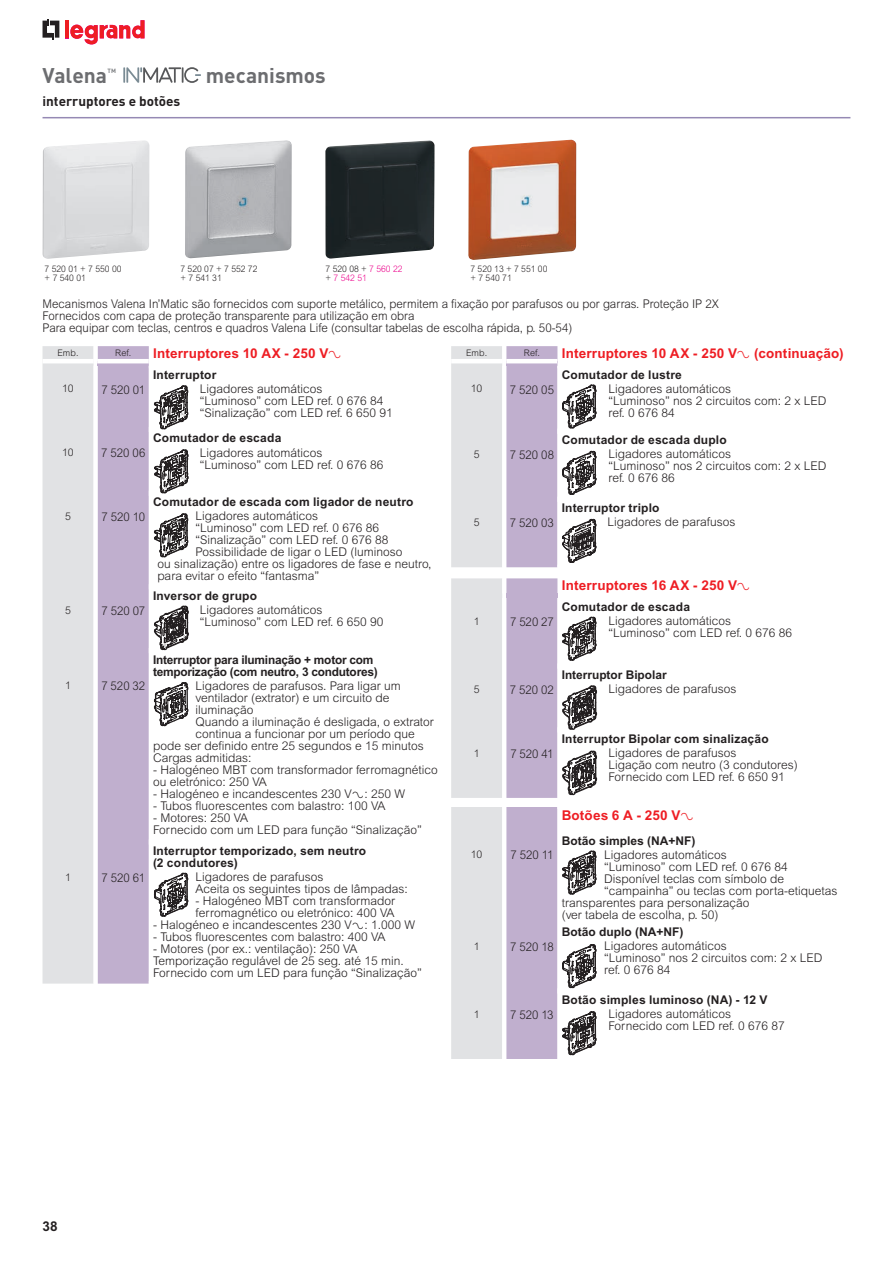
<style>
.page{position:relative;width:893px;height:1263px;background:#fff}
.page>*{position:absolute;margin:0;border:0;box-sizing:border-box;transform-origin:0 0}
.t1{font:700 21px "DIN Pro";color:#6c6d70}
.t2{font:700 13.5px "Arial MT Std";letter-spacing:.01em;color:#ee1d23}
.t3{font:700 13.5px "DIN Pro";color:#231f20}
.t4{font:700 13.5px "Arial MT Std";color:#231f20}
.t5{font:300 12px/12px "Arial MT Std";color:#231f20}
.t6{font:700 12px/12px "Arial MT Std";letter-spacing:.015em;color:#231f20}
.t7{font:300 12px/12px "Arial MT Std";color:#231f20;scale:.96 1}
.t8{font:300 12px "Arial MT Std";color:#231f20;scale:.95 1}
.t9{font:700 12px/12px "Arial MT Std";letter-spacing:-.02em;color:#231f20}
.t10{font:300 10.5px "Arial MT Std";letter-spacing:-.015em;color:#231f20}
.t11{font:300 9px/9px "Arial MT Std";color:#231f20;scale:.95 1}
.t12{font:300 9px/9px "Arial MT Std";color:#ed028c;scale:.95 1}
.t13{font:300 9px "Arial MT Std";color:#231f20}
.t14{font:700 6.15px "DIN Pro";color:#808285}
.s1{color:#231f20}
.s2{font-family:"Legrand 2007";font-weight:400}
</style>
<div class="page">
<hr style="left:43px;top:117px;width:807px;height:1px;background:#9589b4">
<svg style="left:43px;top:19px;width:16px;height:20px"></svg>
<hr style="left:65px;top:20px;width:4px;height:18px;background:#ee1d23">
<svg style="left:70px;top:20px;width:75px;height:25px"></svg>
<svg style="left:123px;top:67px;width:78px;height:16px"></svg>
<img style="left:185px;top:140px;width:107px;height:118px">
<svg style="left:451px;top:346px;width:146px;height:221px"></svg>
<svg style="left:43px;top:346px;width:146px;height:637px"></svg>
<img style="left:468px;top:140px;width:108px;height:120px">
<svg style="left:451px;top:578px;width:146px;height:481px"></svg>
<img style="left:325px;top:140px;width:110px;height:119px">
<img style="left:43px;top:140px;width:106px;height:119px">
<h1 class="t1" style="left:43px;top:61px;width:66px">Valena</h1>
<p class="t14" style="left:107px;top:66px;width:10px">TM</p>
<h1 class="t1" style="left:206px;top:61px;width:121px">mecanismos</h1>
<p class="t3" style="left:43px;top:92px;width:139px">interruptores e botões</p>
<p class="t11" style="left:45px;top:265px;width:82px">7 520 01 + 7 550 00 + 7 540 01</p>
<p class="t7" style="left:43px;top:297px;width:706px">Mecanismos Valena In’Matic são fornecidos com suporte metálico, permitem a fixação por parafusos ou por garras. Proteção IP 2X<br>Fornecidos com capa de proteção transparente para utilização em obra<br>Para equipar com teclas, centros e quadros Valena Life (consultar tabelas de escolha rápida, p. 50-54)</p>
<p class="t11" style="left:181px;top:265px;width:83px">7 520 07 + 7 552 72 + 7 541 31</p>
<p class="t12" style="left:326px;top:265px;width:82px"><span class="s1">7 520 08 +</span> 7 560 22 <span class="s1">+</span> 7 542 51</p>
<p class="t11" style="left:470px;top:265px;width:82px">7 520 13 + 7 551 00 + 7 540 71</p>
<p class="t13" style="left:57px;top:348px;width:23px">Emb.</p>
<p class="t13" style="left:115px;top:348px;width:18px">Ref.</p>
<p class="t2" style="left:153px;top:345px;width:190px">Interruptores 10 AX - 250 V<span class="s2">A</span></p>
<p class="t10" style="left:62px;top:383px;width:13px">10</p>
<p class="t8" style="left:101px;top:382px;width:47px">7 520 01</p>
<p class="t6" style="left:153px;top:368px;width:65px">Interruptor</p>
<p class="t5" style="left:200px;top:383px;width:194px">Ligadores automáticos<br>“Luminoso” com LED ref. 0 676 84 “Sinalização” com LED ref. 6 650 91</p>
<p class="t10" style="left:62px;top:447px;width:13px">10</p>
<p class="t8" style="left:101px;top:446px;width:48px">7 520 06</p>
<p class="t6" style="left:153px;top:432px;width:130px">Comutador de escada</p>
<p class="t5" style="left:200px;top:446px;width:185px">Ligadores automáticos “Luminoso” com LED ref. 0 676 86</p>
<p class="t10" style="left:65px;top:510px;width:7px">5</p>
<p class="t8" style="left:102px;top:510px;width:47px">7 520 10</p>
<p class="t10" style="left:65px;top:604px;width:7px">5</p>
<p class="t8" style="left:101px;top:604px;width:47px">7 520 07</p>
<p class="t6" style="left:153px;top:496px;width:262px">Comutador de escada com ligador de neutro</p>
<p class="t5" style="left:196px;top:510px;width:124px">Ligadores automáticos</p>
<p class="t5" style="left:196px;top:522px;width:185px">“Luminoso” com LED ref. 0 676 86</p>
<p class="t5" style="left:196px;top:534px;width:194px">“Sinalização” com LED ref. 0 676 88</p>
<p class="t5" style="left:196px;top:546px;width:208px">Possibilidade de ligar o LED (luminoso</p>
<p class="t5" style="left:157px;top:558px;width:276px">ou sinalização) entre os ligadores de fase e neutro,</p>
<p class="t5" style="left:157px;top:570px;width:163px">para evitar o efeito “fantasma”</p>
<p class="t6" style="left:153px;top:589px;width:106px">Inversor de grupo</p>
<p class="t5" style="left:200px;top:604px;width:185px">Ligadores automáticos “Luminoso” com LED ref. 6 650 90</p>
<p class="t10" style="left:65px;top:680px;width:7px">1</p>
<p class="t8" style="left:101px;top:679px;width:48px">7 520 32</p>
<p class="t10" style="left:65px;top:871px;width:7px">1</p>
<p class="t8" style="left:101px;top:871px;width:47px">7 520 61</p>
<p class="t9" style="left:153px;top:653px;width:226px">Interruptor para iluminação + motor com temporização (com neutro, 3 condutores)</p>
<p class="t5" style="left:196px;top:679px;width:207px">Ligadores de parafusos. Para ligar um</p>
<p class="t5" style="left:196px;top:691px;width:195px">ventilador (extrator) e um circuito de</p>
<p class="t5" style="left:196px;top:703px;width:60px">iluminação</p>
<p class="t5" style="left:196px;top:715px;width:240px">Quando a iluminação é desligada, o extrator</p>
<p class="t5" style="left:196px;top:727px;width:221px">continua a funcionar por um período que</p>
<p class="t5" style="left:153px;top:739px;width:272px">pode ser definido entre 25 segundos e 15 minutos</p>
<p class="t5" style="left:153px;top:751px;width:100px">Cargas admitidas:</p>
<p class="t5" style="left:153px;top:763px;width:286px">- Halogéneo MBT com transformador ferromagnético ou eletrónico: 250 VA</p>
<p class="t5" style="left:153px;top:787px;width:253px">- Halogéneo e incandescentes 230 V<span class="s2">A</span>: 250 W</p>
<p class="t5" style="left:153px;top:799px;width:234px">- Tubos fluorescentes com balastro: 100 VA</p>
<p class="t5" style="left:153px;top:811px;width:270px">- Motores: 250 VA<br>Fornecido com um LED para função “Sinalização”</p>
<p class="t6" style="left:153px;top:844px;width:215px">Interruptor temporizado, sem neutro (2 condutores)</p>
<p class="t5" style="left:196px;top:871px;width:214px">Ligadores de parafusos<br>Aceita os seguintes tipos de lâmpadas:</p>
<p class="t5" style="left:196px;top:895px;width:201px">- Halogéneo MBT com transformador ferromagnético ou eletrónico: 400 VA</p>
<p class="t5" style="left:153px;top:919px;width:263px">- Halogéneo e incandescentes 230 V<span class="s2">A</span>: 1.000 W</p>
<p class="t5" style="left:153px;top:931px;width:234px">- Tubos fluorescentes com balastro: 400 VA</p>
<p class="t5" style="left:153px;top:943px;width:270px">- Motores (por ex.: ventilação): 250 VA<br>Temporização regulável de 25 seg. até 15 min.<br>Fornecido com um LED para função “Sinalização”</p>
<p class="t13" style="left:466px;top:348px;width:23px">Emb.</p>
<p class="t13" style="left:524px;top:348px;width:18px">Ref.</p>
<p class="t2" style="left:562px;top:345px;width:283px">Interruptores 10 AX - 250 V<span class="s2">A</span> (continuação)</p>
<p class="t10" style="left:471px;top:383px;width:13px">10</p>
<p class="t8" style="left:510px;top:382px;width:48px">7 520 05</p>
<p class="t6" style="left:562px;top:368px;width:122px">Comutador de lustre</p>
<p class="t5" style="left:608px;top:383px;width:220px">Ligadores automáticos<br>“Luminoso” nos 2 circuitos com: 2 x LED ref. 0 676 84</p>
<p class="t10" style="left:474px;top:448px;width:7px">5</p>
<p class="t8" style="left:510px;top:448px;width:48px">7 520 08</p>
<p class="t10" style="left:474px;top:516px;width:7px">5</p>
<p class="t8" style="left:510px;top:516px;width:48px">7 520 03</p>
<p class="t6" style="left:562px;top:434px;width:167px">Comutador de escada duplo</p>
<p class="t5" style="left:608px;top:448px;width:220px">Ligadores automáticos<br>“Luminoso” nos 2 circuitos com: 2 x LED ref. 0 676 86</p>
<p class="t6" style="left:562px;top:502px;width:99px">Interruptor triplo</p>
<p class="t5" style="left:608px;top:516px;width:129px">Ligadores de parafusos</p>
<p class="t10" style="left:474px;top:615px;width:7px">1</p>
<p class="t8" style="left:510px;top:615px;width:48px">7 520 27</p>
<p class="t2" style="left:562px;top:577px;width:190px">Interruptores 16 AX - 250 V<span class="s2">A</span></p>
<p class="t6" style="left:562px;top:600px;width:130px">Comutador de escada</p>
<p class="t5" style="left:608px;top:615px;width:185px">Ligadores automáticos “Luminoso” com LED ref. 0 676 86</p>
<p class="t10" style="left:474px;top:683px;width:7px">5</p>
<p class="t8" style="left:510px;top:683px;width:48px">7 520 02</p>
<p class="t6" style="left:562px;top:669px;width:106px">Interruptor Bipolar</p>
<p class="t5" style="left:608px;top:683px;width:129px">Ligadores de parafusos</p>
<p class="t10" style="left:474px;top:747px;width:7px">1</p>
<p class="t8" style="left:510px;top:747px;width:47px">7 520 41</p>
<p class="t10" style="left:471px;top:849px;width:13px">10</p>
<p class="t8" style="left:510px;top:848px;width:47px">7 520 11</p>
<p class="t10" style="left:474px;top:940px;width:7px">1</p>
<p class="t8" style="left:510px;top:940px;width:47px">7 520 18</p>
<p class="t10" style="left:474px;top:1008px;width:7px">1</p>
<p class="t8" style="left:510px;top:1008px;width:47px">7 520 13</p>
<p class="t6" style="left:562px;top:732px;width:209px">Interruptor Bipolar com sinalização</p>
<p class="t5" style="left:608px;top:747px;width:191px">Ligadores de parafusos<br>Ligação com neutro (3 condutores)<br>Fornecido com LED ref. 6 650 91</p>
<p class="t2" style="left:562px;top:807px;width:134px">Botões 6 A - 250 V<span class="s2">A</span></p>
<p class="t6" style="left:562px;top:834px;width:135px">Botão simples (NA+NF)</p>
<p class="t5" style="left:604px;top:848px;width:124px">Ligadores automáticos</p>
<p class="t5" style="left:604px;top:860px;width:185px">“Luminoso” com LED ref. 0 676 84</p>
<p class="t5" style="left:604px;top:872px;width:182px">Disponível teclas com símbolo de</p>
<p class="t5" style="left:604px;top:884px;width:235px">“campainha” ou teclas com porta-etiquetas</p>
<p class="t5" style="left:562px;top:896px;width:189px">transparentes para personalização</p>
<p class="t5" style="left:562px;top:908px;width:158px">(ver tabela de escolha, p. 50)</p>
<p class="t6" style="left:562px;top:925px;width:123px">Botão duplo (NA+NF)</p>
<p class="t5" style="left:604px;top:940px;width:220px">Ligadores automáticos<br>“Luminoso” nos 2 circuitos com: 2 x LED ref. 0 676 84</p>
<p class="t6" style="left:562px;top:993px;width:207px">Botão simples luminoso (NA) - 12 V</p>
<p class="t5" style="left:608px;top:1008px;width:178px">Ligadores automáticos<br>Fornecido com LED ref. 0 676 87</p>
<p class="t4" style="left:43px;top:1218px;width:17px">38</p>
</div>
